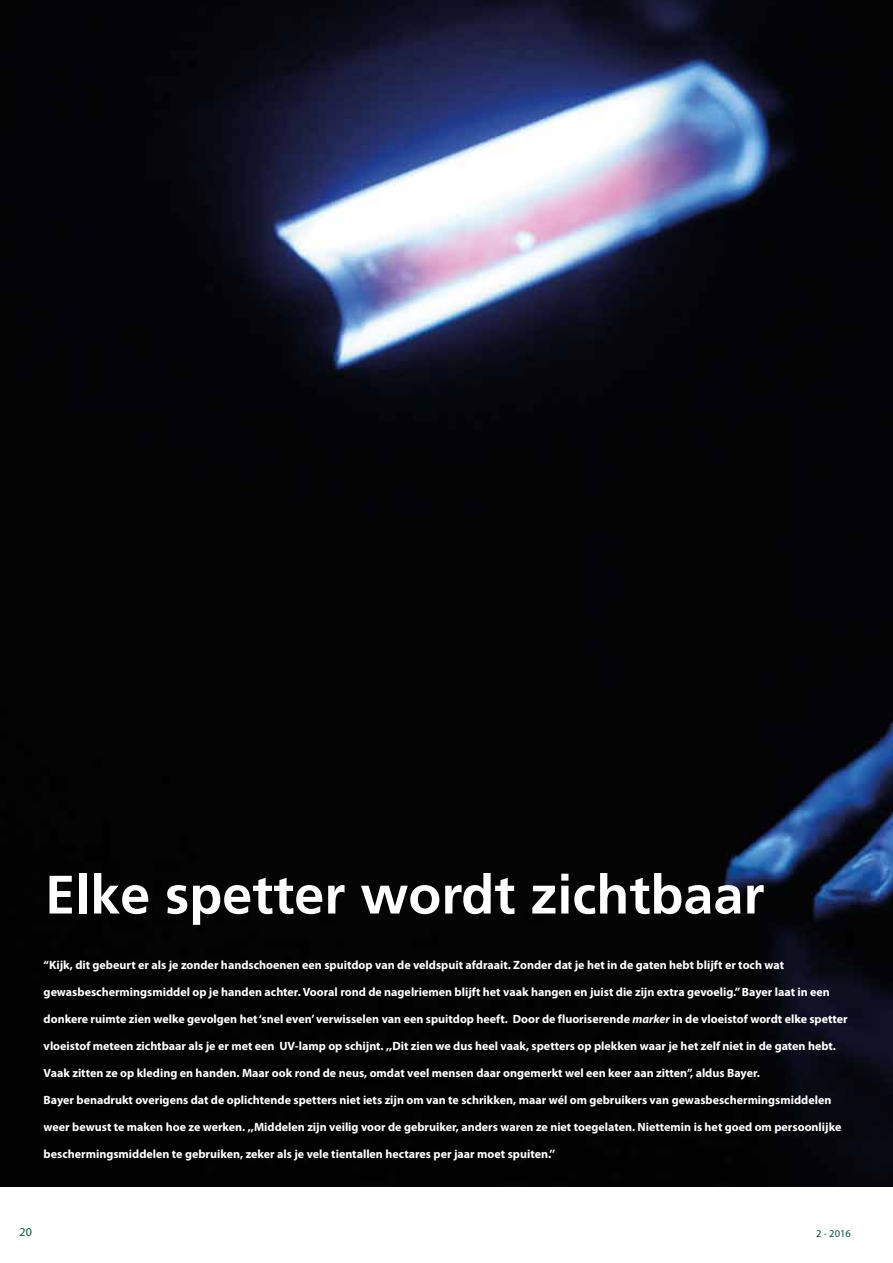
<style>
.page{position:relative;width:893px;height:1263px;background:#fff}
.page>*{position:absolute;margin:0;border:0;box-sizing:border-box;transform-origin:0 0}
.t1{font:700 54px "Frutiger";color:#fff}
.t2{font:700 12px "Myriad Pro";color:#fff}
.t3{font:12px "Myriad Pro";color:#00533d}
.t4{font:10.5px "Myriad Pro";color:#00533d}
.s1{font-style:italic}
</style>
<div class="page">
<img style="left:0;top:0;width:893px;height:1186px">
<h1 class="t1" style="left:45px;top:863px;width:721px">Elke spetter wordt zichtbaar</h1>
<p class="t2" style="left:44px;top:957px;width:742px">“Kijk, dit gebeurt er als je zonder handschoenen een spuitdop van de veldspuit afdraait. Zonder dat je het in de gaten hebt blijft er toch wat</p>
<p class="t2" style="left:44px;top:984px;width:788px">gewasbeschermingsmiddel op je handen achter. Vooral rond de nagelriemen blijft het vaak hangen en juist die zijn extra gevoelig.’’ Bayer laat in een</p>
<p class="t2" style="left:44px;top:1011px;width:806px">donkere ruimte zien welke gevolgen het ‘snel even’ verwisselen van een spuitdop heeft. Door de fluoriserende <span class="s1">marker</span> in de vloeistof wordt elke spetter</p>
<p class="t2" style="left:44px;top:1038px;width:794px">vloeistof meteen zichtbaar als je er met een UV-lamp op schijnt. ,,Dit zien we dus heel vaak, spetters op plekken waar je het zelf niet in de gaten hebt.</p>
<p class="t2" style="left:44px;top:1065px;width:718px">Vaak zitten ze op kleding en handen. Maar ook rond de neus, omdat veel mensen daar ongemerkt wel een keer aan zitten’’, aldus Bayer.</p>
<p class="t2" style="left:44px;top:1092px;width:789px">Bayer benadrukt overigens dat de oplichtende spetters niet iets zijn om van te schrikken, maar wél om gebruikers van gewasbeschermingsmiddelen</p>
<p class="t2" style="left:44px;top:1119px;width:799px">weer bewust te maken hoe ze werken. ,,Middelen zijn veilig voor de gebruiker, anders waren ze niet toegelaten. Niettemin is het goed om persoonlijke</p>
<p class="t2" style="left:44px;top:1146px;width:513px">beschermingsmiddelen te gebruiken, zeker als je vele tientallen hectares per jaar moet spuiten.’’</p>
<p class="t3" style="left:20px;top:1224px;width:14px">20</p>
<p class="t4" style="left:816px;top:1227px;width:36px">2 - 2016</p>
</div>
